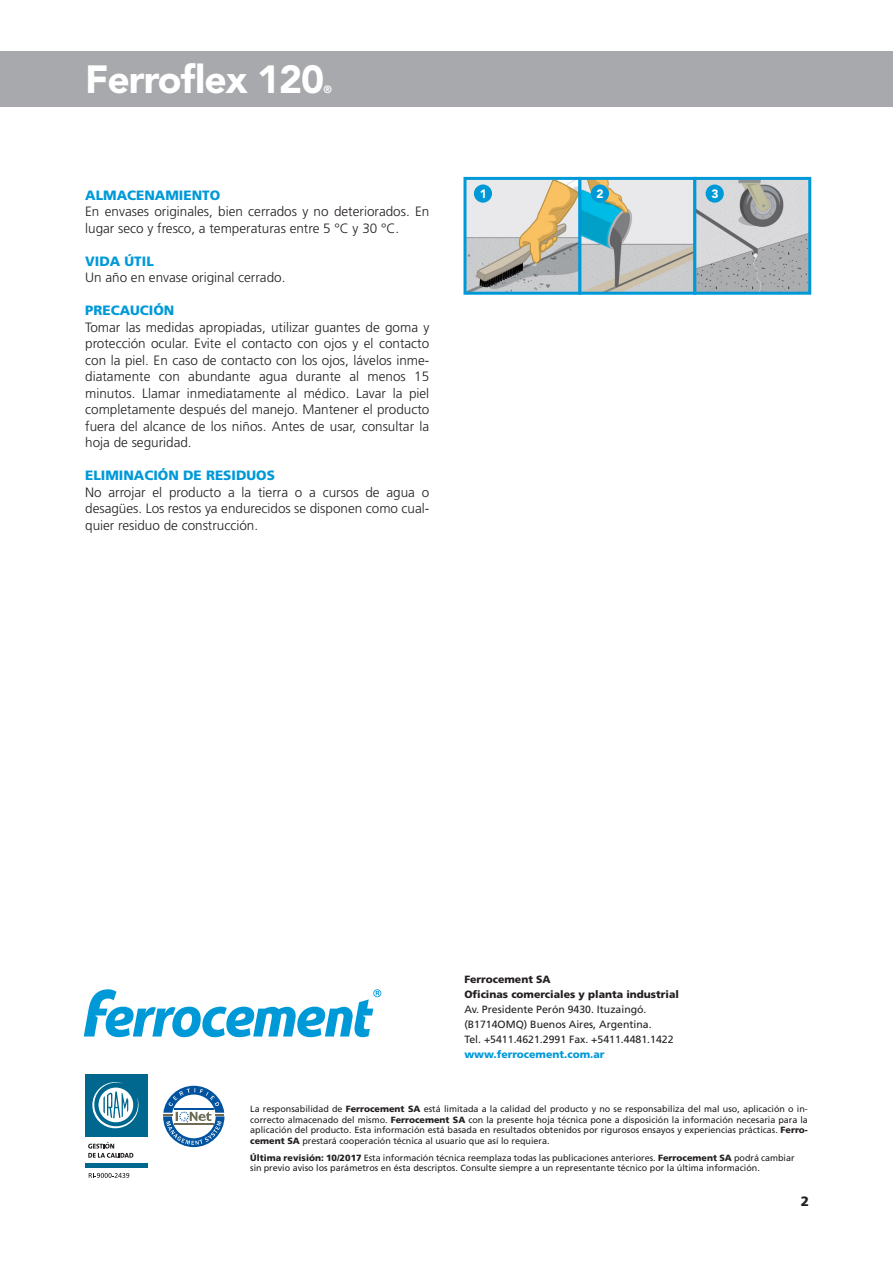
<style>
.page{position:relative;width:893px;height:1263px;background:#fff}
.page>*{position:absolute;margin:0;border:0;box-sizing:border-box;transform-origin:0 0}
.Rotulo_segunda_pagin{font:900 39px "Avenir LT Std";letter-spacing:-.025em;color:#fff}
.Texto_normal{font:300 13.5px/16.5px "Frutiger LT Std";color:#231f20;text-align:justify}
.Beneficios{font:900 13.5px "Frutiger LT Std";color:#0099d8}
.Texto_normal-2{font:900 13.5px "Frutiger LT Std";color:#231f20}
.Numeros_iconografia{font:900 12px "Avenir LT Std";color:#fff}
.t1{font:10.5px/15px "Frutiger LT Std";color:#231f20}
.t2{font:900 10.5px/15px "Frutiger LT Std";color:#231f20}
.t3{font:900 10.5px "Frutiger LT Std";color:#0099d8}
.Rotulo_segunda_pagin-2{font:900 10.5px "Avenir LT Std";color:#fff}
.t4{font:9px/10.8px "Frutiger LT Std";color:#231f20;text-align:justify}
.s1{font-weight:900}
</style>
<div class="page">
<svg style="left:84px;top:989px;width:297px;height:48px"></svg>
<div style="left:0;top:51px;width:893px;height:56px;background:#a8a9ad"></div>
<div style="left:85px;top:1074px;width:63px;height:63px;background:#00688f"></div>
<div style="left:85px;top:1163px;width:63px;height:5px;background:#00688f"></div>
<svg style="left:92px;top:1082px;width:47px;height:47px"></svg>
<svg style="left:88px;top:1142px;width:45px;height:16px"></svg>
<svg style="left:163px;top:1086px;width:61px;height:61px"></svg>
<svg style="left:89px;top:1173px;width:40px;height:5px"></svg>
<img style="left:467px;top:181px;width:340px;height:110px">
<div style="left:463px;top:177px;width:118px;height:118px;border:3px solid #0099d8"></div>
<div style="left:578px;top:177px;width:118px;height:118px;border:3px solid #0099d8"></div>
<div style="left:693px;top:177px;width:118px;height:118px;border:3px solid #0099d8"></div>
<div style="left:474px;top:184px;width:18px;height:19px;background:#0099d8;border-radius:50%"></div>
<div style="left:591px;top:184px;width:18px;height:19px;background:#0099d8;border-radius:50%"></div>
<div style="left:706px;top:184px;width:18px;height:19px;background:#0099d8;border-radius:50%"></div>
<p class="Rotulo_segunda_pagin" style="left:85px;top:56px;width:241px">Ferroflex 120</p>
<p class="Rotulo_segunda_pagin-2" style="left:323px;top:83px;width:10px">®</p>
<p class="Beneficios" style="left:85px;top:187px;width:137px">ALMACENAMIENTO</p>
<p class="Texto_normal" style="left:85px;top:203px;width:346px">En envases originales, bien cerrados y no deteriorados. En lugar seco y fresco, a temperaturas entre 5 °C y 30 °C.</p>
<p class="Beneficios" style="left:85px;top:253px;width:70px">VIDA ÚTIL</p>
<p class="Texto_normal" style="left:85px;top:269px;width:202px">Un año en envase original cerrado.</p>
<p class="Beneficios" style="left:85px;top:302px;width:91px">PRECAUCIÓN</p>
<p class="Texto_normal" style="left:85px;top:319px;width:346px">Tomar las medidas apropiadas, utilizar guantes de goma y protección ocular. Evite el contacto con ojos y el contacto con la piel. En caso de contacto con los ojos, lávelos inme&shy;diatamente con abundante agua durante al menos 15 minutos. Llamar inmediatamente al médico. Lavar la piel completamente después del manejo. Mantener el producto fuera del alcance de los niños. Antes de usar, consultar la hoja de seguridad.</p>
<p class="Beneficios" style="left:85px;top:467px;width:191px">ELIMINACIÓN DE RESIDUOS</p>
<p class="Texto_normal" style="left:85px;top:484px;width:346px">No arrojar el producto a la tierra o a cursos de agua o desagües. Los restos ya endurecidos se disponen como cual&shy;quier residuo de construcción.</p>
<p class="Numeros_iconografia" style="left:480px;top:187px;width:9px">1</p>
<p class="Numeros_iconografia" style="left:597px;top:187px;width:9px">2</p>
<p class="Numeros_iconografia" style="left:711px;top:187px;width:9px">3</p>
<p class="t2" style="left:464px;top:972px;width:216px">Ferrocement SA<br>Oficinas comerciales y planta industrial</p>
<p class="t1" style="left:464px;top:1002px;width:211px">Av. Presidente Perón 9430. Ituzaingó. (B1714OMQ) Buenos Aires, Argentina.<br>Tel. +5411.4621.2991 Fax. +5411.4481.1422</p>
<p class="t3" style="left:464px;top:1048px;width:142px">www.ferrocement.com.ar</p>
<p class="t4" style="left:250px;top:1103px;width:559px">La responsabilidad de <span class="s1">Ferrocement SA</span> está limitada a la calidad del producto y no se responsabiliza del mal uso, aplicación o in&shy;correcto almacenado del mismo. <span class="s1">Ferrocement SA</span> con la presente hoja técnica pone a disposición la información necesaria para la aplicación del producto. Esta información está basada en resultados obtenidos por rigurosos ensayos y experiencias prácticas. <span class="s1">Ferro&shy;cement SA</span> prestará cooperación técnica al usuario que así lo requiera.</p>
<p class="t4" style="left:250px;top:1153px;width:546px;line-height:10.4px"><span class="s1">Última revisión: 10/2017</span> Esta información técnica reemplaza todas las publicaciones anteriores. <span class="s1">Ferrocement SA</span> podrá cambiar sin previo aviso los parámetros en ésta descriptos. Consulte siempre a un representante técnico por la última información.</p>
<p class="Texto_normal-2" style="left:801px;top:1193px;width:10px">2</p>
</div>
